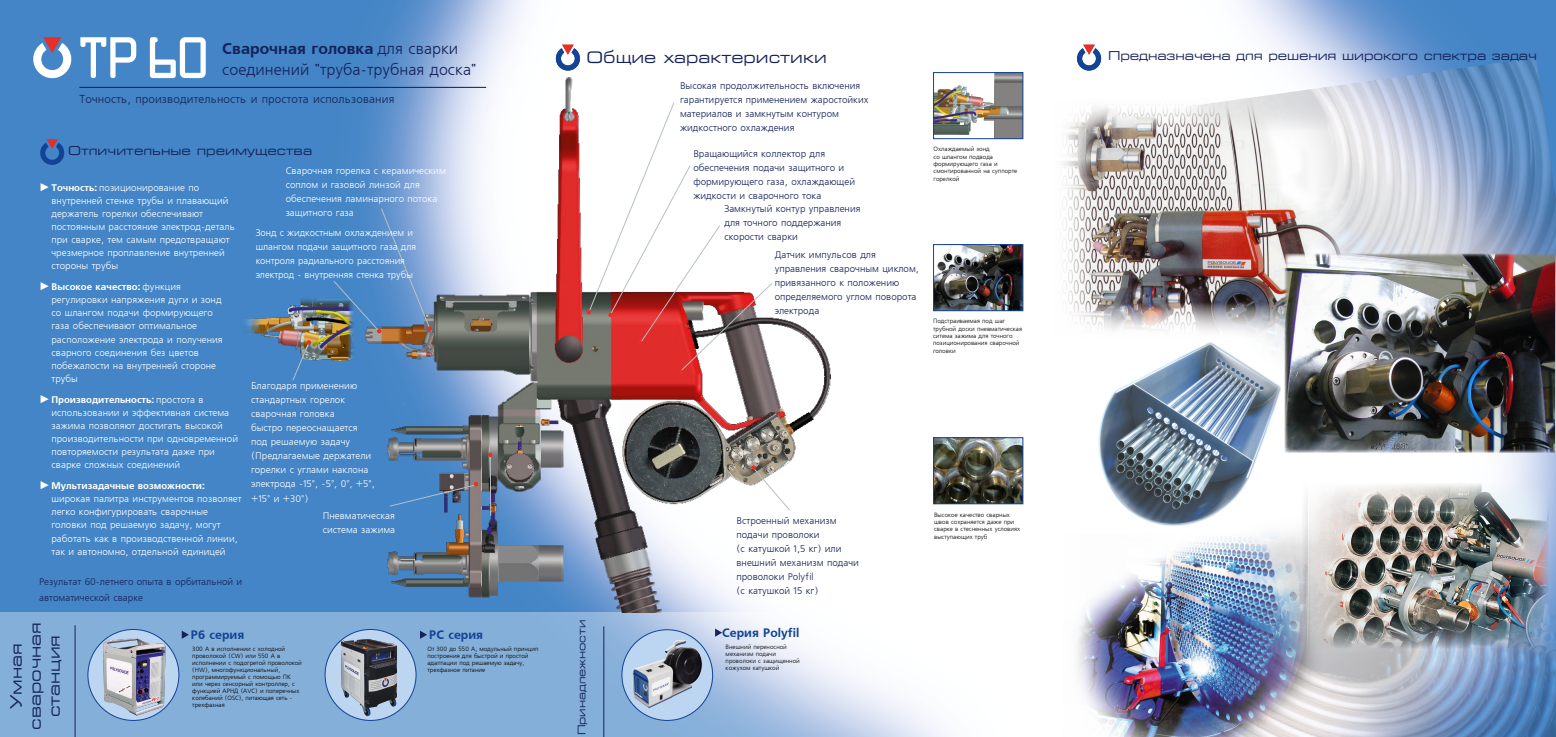
<style>
.page{position:relative;width:1556px;height:737px;background:#fff}
.page>*{position:absolute;margin:0;border:0;box-sizing:border-box;transform-origin:0 0}
.t1{font:52.5px "OCRA Std";color:#fff}
.t2{font:15.75px/18.9px "Square 721 Ex BT Rusbyme";color:#162259;text-align:center}
.t3{font:15.75px "Free Set";color:#162259}
.t4{font:15.75px "Free Set Bold Cyrillic";color:#162259}
.t5{font:12.25px "Square 721 Ex BT Rusbyme";letter-spacing:-.01em;color:#162259}
.t6{font:12.25px "Free Set Bold Cyrillic";color:#134395}
.t7{font:11.46px "Free Set";letter-spacing:.01em;color:#162259}
.t8{font:10.5px "Square 721 Ex BT Rusbyme";color:#162259}
.t9{font:9.62px/13.1px "Free Set";color:#fff}
.t10{font:9.62px/14px "Free Set";color:#162259}
.t11{font:9.62px "Free Set Bold Cyrillic";color:#fff}
.t12{font:6.12px/7px "Free Set";color:#000}
.s1{font-family:"Free Set"}
.s2{font-family:"Arial";font-size:11.38px}
.s3{font-family:"Free Set Bold Cyrillic"}
.s4{font-family:"Hermes";font-weight:700}
</style>
<div class="page">
<img style="left:0;top:0;width:1555px;height:613px">
<img style="left:1150px;top:57px;width:405px;height:379px">
<svg style="left:0;top:613px;width:946px;height:124px;background:#a0c0e1"></svg>
<div style="left:88px;top:629px;width:91px;height:91px;background:#bcd5f0;border-radius:50%"></div>
<img style="left:101px;top:638px;width:66px;height:78px">
<hr style="left:75px;top:625px;width:1px;height:112px;background:#162259">
<img style="left:1094px;top:466px;width:461px;height:271px">
<img style="left:1076px;top:533px;width:258px;height:204px">
<img style="left:1094px;top:345px;width:189px;height:183px">
<img style="left:1094px;top:92px;width:255px;height:253px">
<img style="left:1284px;top:253px;width:270px;height:200px">
<div style="left:980px;top:0;width:114px;height:642px;background:#fff"></div>
<img style="left:935px;top:74px;width:86px;height:63px">
<div style="left:933px;top:72px;width:90px;height:67px;border:1px solid #134395"></div>
<img style="left:935px;top:246px;width:86px;height:63px">
<div style="left:933px;top:244px;width:90px;height:67px;border:1px solid #134395"></div>
<img style="left:935px;top:439px;width:86px;height:63px">
<div style="left:933px;top:437px;width:90px;height:67px;border:1px solid #134395"></div>
<svg style="left:33px;top:37px;width:38px;height:41px"></svg>
<img style="left:1302px;top:483px;width:246px;height:165px">
<img style="left:365px;top:77px;width:465px;height:536px">
<hr style="left:603px;top:626px;width:1px;height:111px;background:#162259">
<div style="left:325px;top:629px;width:91px;height:91px;background:#bcd5f0;border-radius:50%"></div>
<img style="left:341px;top:639px;width:56px;height:77px">
<div style="left:622px;top:629px;width:90px;height:91px;background:#bcd5f0;border-radius:50%"></div>
<img style="left:630px;top:638px;width:74px;height:74px">
<div style="left:630px;top:637px;width:70px;height:61px;background:#fff;opacity:.75"></div>
<div style="left:631px;top:639px;width:72px;height:71px;background:#162259;opacity:.75"></div>
<svg style="left:40px;top:139px;width:24px;height:26px"></svg>
<img style="left:239px;top:298px;width:116px;height:65px">
<hr style="left:79px;top:87px;width:407px;height:1px;background:#162259">
<svg style="left:586px;top:102px;width:187px;height:272px"></svg>
<svg style="left:388px;top:482px;width:90px;height:25px;background:#527caa"></svg>
<svg style="left:292px;top:340px;width:19px;height:41px"></svg>
<svg style="left:488px;top:452px;width:4px;height:64px"></svg>
<svg style="left:332px;top:207px;width:100px;height:126px;background:#618ec1"></svg>
<svg style="left:751px;top:465px;width:40px;height:46px"></svg>
<svg style="left:556px;top:45px;width:24px;height:26px"></svg>
<svg style="left:1077px;top:45px;width:23px;height:26px"></svg>
<svg style="left:420px;top:630px;width:7px;height:9px"></svg>
<svg style="left:182px;top:630px;width:7px;height:9px"></svg>
<svg style="left:715px;top:628px;width:7px;height:8px"></svg>
<h1 class="t1" style="left:74px;top:35px;width:139px">TP 60</h1>
<h2 class="t4" style="left:222px;top:39px;width:237px">Сварочная головка <span class="s1">для сварки</span></h2>
<h2 class="t3" style="left:222px;top:61px;width:255px">соединений "труба-трубная доска"</h2>
<p class="t7" style="left:79px;top:93px;width:316px">Точность, производительность и простота использования</p>
<p class="t5" style="left:68px;top:144px;width:246px">Отличительные преимущества</p>
<p class="t9" style="left:51px;top:181px;width:185px;text-indent:-12px"><span class="s2">►</span><span class="s3">Точность</span><span class="s4">:</span> позиционирование по внутренней стенке трубы и плавающий держатель горелки обеспечивают постоянным расстояние электрод-деталь при сварке, тем самым предотвращают чрезмерное проплавление внутренней стороны трубы</p>
<p class="t11" style="left:39px;top:281px;width:143px"><span class="s2">►</span>Высокое качество<span class="s4">:</span> <span class="s1">функция</span></p>
<p class="t9" style="left:51px;top:294px;width:173px">регулировки напряжения дуги и зонд со шлангом подачи формирующего газа обеспечивают оптимальное расположение электрода и получения сварного соединения без цветов побежалости на внутренней стороне трубы</p>
<p class="t11" style="left:39px;top:394px;width:166px"><span class="s2">►</span>Производительность<span class="s4">:</span> <span class="s1">простота в</span></p>
<p class="t9" style="left:51px;top:406px;width:188px">использовании и эффективная система зажима позволяют достигать высокой производительности при одновременной повторяемости результата даже при сварке сложных соединений</p>
<p class="t11" style="left:39px;top:480px;width:167px"><span class="s2">►</span>Мультизадачные возможности<span class="s4">:</span></p>
<p class="t9" style="left:51px;top:493px;width:192px">широкая палитра инструментов позволяет легко конфигурировать сварочные головки под решаемую задачу, могут работать как в производственной линии, так и автономно, отдельной единицей</p>
<p class="t10" style="left:39px;top:574px;width:205px;line-height:15.8px">Результат 60-летнего опыта в орбитальной и автоматической сварке</p>
<p class="t9" style="left:286px;top:164px;width:162px;line-height:14px">Сварочная горелка с керамическим соплом и газовой линзой для обеспечения ламинарного потока защитного газа</p>
<p class="t9" style="left:256px;top:226px;width:162px;line-height:14px">Зонд с жидкостным охлаждением и шлангом подачи защитного газа для контроля радиального расстояния электрод - внутренняя стенка трубы</p>
<p class="t9" style="left:251px;top:379px;width:125px;line-height:14px">Благодаря применению стандартных горелок сварочная головка<br>быстро переоснащается под решаемую задачу (Предлагаемые держатели горелки с углами наклона электрода -15°, -5°, 0°, +5°, +15° и +30°)</p>
<p class="t9" style="left:323px;top:509px;width:74px;line-height:14px">Пневматическая система зажима</p>
<h2 class="t2" style="left:7px;top:730px;width:109px;rotate:-90deg">Умная сварочная станция</h2>
<p class="t6" style="left:191px;top:627px;width:55px">Р6 серия</p>
<p class="t12" style="left:192px;top:645px;width:111px">300 А в исполнении с холодной проволокой (CW) или 550 А в исполнении с подогретой проволокой (HW), многофункциональный, программируемый с помощью ПК или через сенсорный контроллер, с функцией АРНД (AVC) и поперечных колебаний (OSC), питающая сеть - трехфазная</p>
<p class="t6" style="left:429px;top:627px;width:55px">РС серия</p>
<p class="t12" style="left:427px;top:645px;width:112px">От 300 до 550 А, модульный принцип построения для быстрой и простой адаптации под решаемую задачу, трехфазное питание</p>
<h2 class="t2" style="left:586px;top:47px;width:242px">Общие характеристики</h2>
<p class="t10" style="left:680px;top:79px;width:190px">Высокая продолжительность включения гарантируется применением жаростойких материалов и замкнутым контуром жидкостного охлаждения</p>
<p class="t10" style="left:693px;top:147px;width:163px">Вращающийся коллектор для обеспечения подачи защитного и формирующего газа, охлаждающей жидкости и сварочного тока</p>
<p class="t10" style="left:724px;top:202px;width:138px">Замкнутый контур управления для точного поддержания скорости сварки</p>
<p class="t10" style="left:774px;top:248px;width:146px">Датчик импульсов для управления сварочным циклом, привязанного к положению определяемого углом поворота электрода</p>
<p class="t12" style="left:933px;top:146px;width:85px;line-height:7.4px">Охлаждаемый зонд<br>со шлангом подвода формирующего газа и смонтированной на суппорте горелкой</p>
<p class="t12" style="left:933px;top:318px;width:91px;line-height:7.4px">Подстраиваемая под шаг трубной доски пневматическая ситема зажима для точного позиционирования сварочной головки</p>
<p class="t10" style="left:736px;top:513px;width:124px">Встроенный механизм подачи проволоки<br>(с катушкой 1,5 кг) или внешний механизм подачи проволоки Polyfil<br>(с катушкой 15 кг)</p>
<p class="t8" style="left:575px;top:735px;width:117px;rotate:-90deg">Принадлежности</p>
<p class="t6" style="left:722px;top:625px;width:79px">Серия Polyfil</p>
<p class="t12" style="left:725px;top:643px;width:76px">Внешний переносной механизм подачи проволоки с защищенной кожухом катушкой</p>
<p class="t12" style="left:934px;top:511px;width:88px;line-height:7.4px">Высокое качество сварных швов сохраняется даже при сварке в стесненных условиях выступающих труб</p>
<p class="t5" style="left:1108px;top:48px;width:430px">Предназначена для решения широкого спектра задач</p>
</div>
